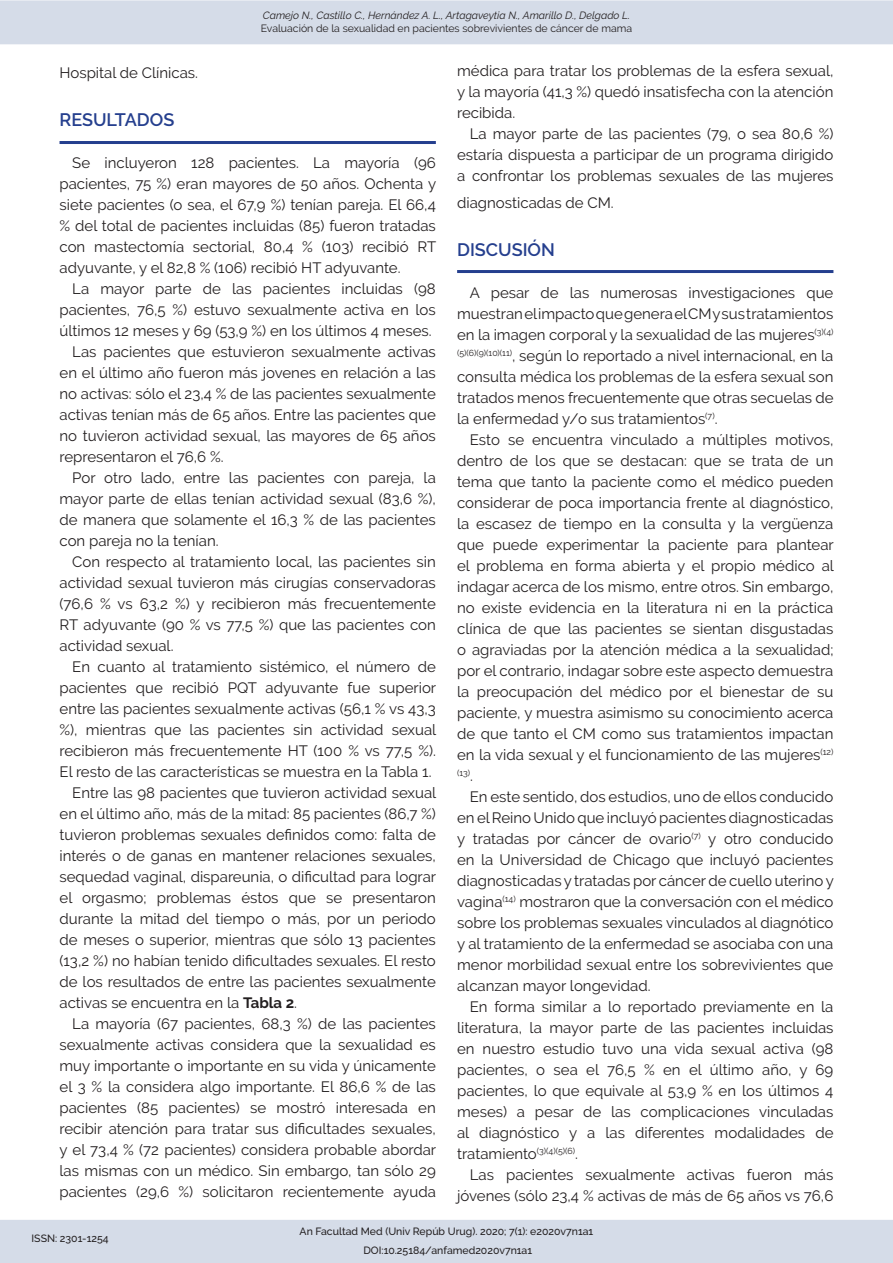
<style>
.page{position:relative;width:893px;height:1263px;background:#fff}
.page>*{position:absolute;margin:0;border:0;box-sizing:border-box;transform-origin:0 0}
.t1{font:600 18px "Raleway";color:#253f8e}
.t2{font:15px/21px "Raleway";color:#231f20;text-align:justify}
.t3{font:500 10.5px "Raleway";color:#231f20}
.t4{font:italic 10.5px "Raleway";color:#231f20}
.t5{font:10.5px "Raleway";color:#231f20}
.t6{font:8.7px "Raleway";color:#231f20}
.s1{font-weight:700}
.s2{font-size:15px}
</style>
<div class="page">
<div style="left:0;top:1220px;width:893px;height:43px;background:#d5dce8"></div>
<div style="left:0;top:0;width:893px;height:44px;background:#d5dce8;border:2px solid #d5dce8"></div>
<hr style="left:457px;top:270px;width:376px;height:3px;background:#253f8e">
<hr style="left:60px;top:141px;width:376px;height:3px;background:#253f8e">
<svg style="left:0;top:0;width:1px;height:44px"></svg>
<p class="t4" style="left:263px;top:9px;width:369px">Camejo N., Castillo C., Hernández A. L., Artagaveytia N., Amarillo D., Delgado L.</p>
<p class="t5" style="left:261px;top:23px;width:373px">Evaluación de la sexualidad en pacientes sobrevivientes de cáncer de mama</p>
<p class="t2" style="left:60px;top:62px;width:140px">Hospital de Clínicas.</p>
<p class="t1" style="left:60px;top:109px;width:116px">RESULTADOS</p>
<p class="t2" style="left:60px;top:152px;width:378px;text-indent:13px">Se incluyeron 128 pacientes. La mayoría (96 pacientes, 75 %) eran mayores de 50 años. Ochenta y siete pacientes (o sea, el 67,9 %) tenían pareja. El 66,4 % del total de pacientes incluidas (85) fueron tratadas con mastectomía sectorial, 80,4 % (103) recibió RT adyuvante, y el 82,8 % (106) recibió HT adyuvante.</p>
<p class="t2" style="left:60px;top:278px;width:378px;text-indent:13px">La mayor parte de las pacientes incluidas (98 pacientes, 76,5 %) estuvo sexualmente activa en los últimos 12 meses y 69 (53,9 %) en los últimos 4 meses.</p>
<p class="t2" style="left:60px;top:341px;width:378px;text-indent:13px">Las pacientes que estuvieron sexualmente activas en el último año fueron más jovenes en relación a las no activas: sólo el 23,4 % de las pacientes sexualmente activas tenían más de 65 años. Entre las pacientes que no tuvieron actividad sexual, las mayores de 65 años representaron el 76,6 %.</p>
<p class="t2" style="left:60px;top:467px;width:378px;text-indent:13px">Por otro lado, entre las pacientes con pareja, la mayor parte de ellas tenían actividad sexual (83,6 %), de manera que solamente el 16,3 % de las pacientes con pareja no la tenían.</p>
<p class="t2" style="left:60px;top:551px;width:378px;text-indent:13px">Con respecto al tratamiento local, las pacientes sin actividad sexual tuvieron más cirugías conservadoras (76,6 % vs 63,2 %) y recibieron más frecuentemente RT adyuvante (90 % vs 77,5 %) que las pacientes con actividad sexual.</p>
<p class="t2" style="left:60px;top:656px;width:378px;text-indent:13px">En cuanto al tratamiento sistémico, el número de pacientes que recibió PQT adyuvante fue superior entre las pacientes sexualmente activas (56,1 % vs 43,3 %), mientras que las pacientes sin actividad sexual recibieron más frecuentemente HT (100 % vs 77,5 %).<br>El resto de las características se muestra en la Tabla 1.</p>
<p class="t2" style="left:60px;top:782px;width:378px;text-indent:13px">Entre las 98 pacientes que tuvieron actividad sexual en el último año, más de la mitad: 85 pacientes (86,7 %) tuvieron problemas sexuales definidos como: falta de interés o de ganas en mantener relaciones sexuales, sequedad vaginal, dispareunia, o dificultad para lograr el orgasmo; problemas éstos que se presentaron durante la mitad del tiempo o más, por un periodo de meses o superior, mientras que sólo 13 pacientes (13,2 %) no habían tenido dificultades sexuales. El resto de los resultados de entre las pacientes sexualmente activas se encuentra en la <span class="s1">Tabla 2</span>.</p>
<p class="t2" style="left:60px;top:1013px;width:378px;text-indent:13px">La mayoría (67 pacientes, 68,3 %) de las pacientes sexualmente activas considera que la sexualidad es muy importante o importante en su vida y únicamente el 3 % la considera algo importante. El 86,6 % de las pacientes (85 pacientes) se mostró interesada en recibir atención para tratar sus dificultades sexuales, y el 73,4 % (72 pacientes) considera probable abordar las mismas con un médico. Sin embargo, tan sólo 29 pacientes (29,6 %) solicitaron recientemente ayuda</p>
<p class="t2" style="left:457px;top:60px;width:378px">médica para tratar los problemas de la esfera sexual, y la mayoría (41,3 %) quedó insatisfecha con la atención recibida.</p>
<p class="t2" style="left:457px;top:123px;width:378px;text-indent:13px">La mayor parte de las pacientes (79, o sea 80,6 %) estaría dispuesta a participar de un programa dirigido a confrontar los problemas sexuales de las mujeres</p>
<p class="t2" style="left:457px;top:192px;width:158px">diagnosticadas de CM.</p>
<p class="t1" style="left:457px;top:239px;width:99px">DISCUSIÓN</p>
<p class="t2" style="left:457px;top:282px;width:378px;text-indent:13px">A pesar de las numerosas investigaciones que muestran el impacto que genera el CM y sus tratamientos en la imagen corporal y la sexualidad de las mujeres<sup>(3)(4) (5)(6)(9)(10)(11)</sup>, según lo reportado a nivel internacional, en la consulta médica los problemas de la esfera sexual son tratados menos frecuentemente que otras secuelas de la enfermedad y/o sus tratamientos<sup>(7)</sup>.</p>
<p class="t2" style="left:457px;top:429px;width:378px;text-indent:13px">Esto se encuentra vinculado a múltiples motivos, dentro de los que se destacan: que se trata de un tema que tanto la paciente como el médico pueden considerar de poca importancia frente al diagnóstico, la escasez de tiempo en la consulta y la vergüenza que puede experimentar la paciente para plantear el problema en forma abierta y el propio médico al indagar acerca de los mismo, entre otros. Sin embargo, no existe evidencia en la literatura ni en la práctica clínica de que las pacientes se sientan disgustadas o agraviadas por la atención médica a la sexualidad; por el contrario, indagar sobre este aspecto demuestra la preocupación del médico por el bienestar de su paciente, y muestra asimismo su conocimiento acerca de que tanto el CM como sus tratamientos impactan en la vida sexual y el funcionamiento de las mujeres<sup>(12)</sup></p>
<p class="t6" style="left:457px;top:768px;width:17px">(13)<span class="s2">.</span></p>
<p class="t2" style="left:457px;top:786px;width:378px;text-indent:13px">En este sentido, dos estudios, uno de ellos conducido en el Reino Unido que incluyó pacientes diagnosticadas y tratadas por cáncer de ovario<sup>(7)</sup> y otro conducido en la Universidad de Chicago que incluyó pacientes diagnosticadas y tratadas por cáncer de cuello uterino y vagina<sup>(14)</sup> mostraron que la conversación con el médico sobre los problemas sexuales vinculados al diagnótico y al tratamiento de la enfermedad se asociaba con una menor morbilidad sexual entre los sobrevivientes que alcanzan mayor longevidad.</p>
<p class="t2" style="left:457px;top:996px;width:378px;text-indent:13px">En forma similar a lo reportado previamente en la literatura, la mayor parte de las pacientes incluidas en nuestro estudio tuvo una vida sexual activa (98 pacientes, o sea el 76,5 % en el último año, y 69 pacientes, lo que equivale al 53,9 % en los últimos 4 meses) a pesar de las complicaciones vinculadas al diagnóstico y a las diferentes modalidades de tratamiento<sup>(3)(4)(5)(6)</sup>.</p>
<p class="t2" style="left:457px;top:1164px;width:378px;text-align:right">Las pacientes sexualmente activas fueron más jóvenes (sólo 23,4 % activas de más de 65 años vs 76,6</p>
<p class="t3" style="left:32px;top:1232px;width:79px">ISSN: 2301-1254</p>
<p class="t3" style="left:300px;top:1225px;width:295px">An Facultad Med (Univ Repúb Urug). 2020; 7(1): e2020v7n1a1</p>
<p class="t3" style="left:363px;top:1245px;width:170px">DOI:10.25184/anfamed2020v7n1a1</p>
</div>
